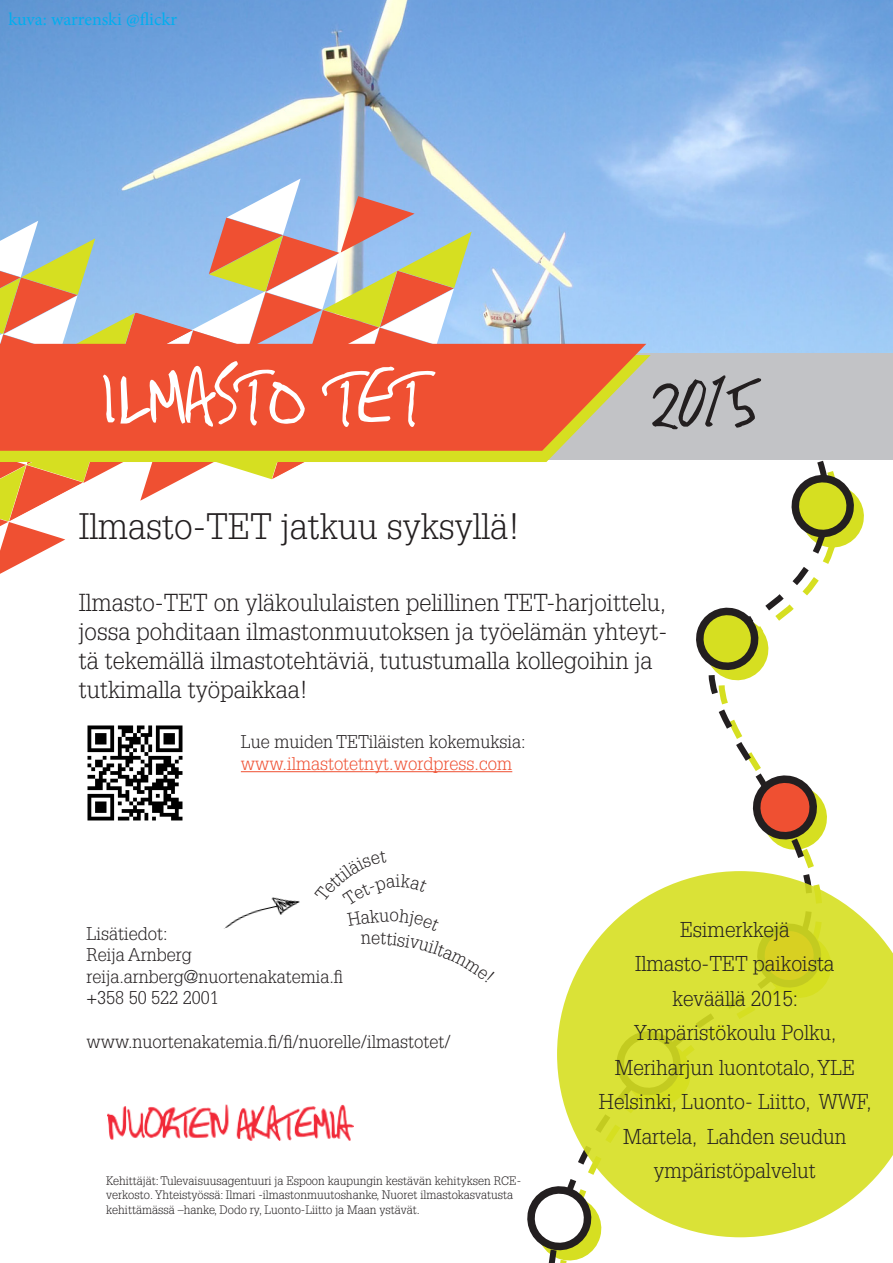
<style>
.page{position:relative;width:893px;height:1263px;background:#fff}
.page>*{position:absolute;margin:0;border:0;box-sizing:border-box;transform-origin:0 0}
.t1{font:72px "John Lennon Nak";color:#fff}
.t2{font:72px "John Lennon Nak";color:#231f20}
.t3{font:300 36px "Glypha LT Std";color:#231f20}
.t4{font:300 24px/28.8px "Glypha LT Std";color:#231f20}
.t5{font:300 21px/34.5px "Glypha LT Std";color:#231f20;text-align:center}
.t6{font:300 18px "Glypha LT Std";color:#231f20}
.t7{font:300 18px "Glypha LT Std";color:#ef5032}
.t8{font:18px "Minion Pro";color:#00aeef}
.t9{font:300 12px/14.4px "Glypha LT Std";color:#231f20}
</style>
<div class="page">
<img style="left:0;top:0;width:893px;height:353px">
<svg style="left:696px;top:460px;width:168px;height:225px"></svg>
<svg style="left:752px;top:767px;width:75px;height:87px"></svg>
<svg style="left:527px;top:1186px;width:73px;height:77px"></svg>
<svg style="left:0;top:179px;width:472px;height:395px"></svg>
<div style="left:497px;top:353px;width:396px;height:107px;background:#c2c3c6"></div>
<svg style="left:0;top:355px;width:651px;height:107px;fill:#d6df21"></svg>
<svg style="left:0;top:344px;width:646px;height:107px;background:#ec5838"></svg>
<img style="left:107px;top:1105px;width:246px;height:35px">
<hr style="left:241px;top:771px;width:271px;height:1px;background:#ef5032">
<img style="left:87px;top:725px;width:96px;height:96px">
<svg style="left:557px;top:871px;width:336px;height:366px;fill:#dae237"></svg>
<img style="left:224px;top:897px;width:76px;height:32px">
<p class="t8" style="left:9px;top:7px;width:170px">kuva: warrenski @flickr</p>
<p class="t1" style="left:100px;top:357px;width:323px">ILMASTO TET</p>
<p class="t3" style="left:79px;top:506px;width:443px">Ilmasto-TET jatkuu syksyllä!</p>
<p class="t2" style="left:651px;top:361px;width:109px">2015</p>
<p class="t4" style="left:79px;top:589px;width:590px">Ilmasto-TET on yläkoululaisten pelillinen TET-harjoittelu, jossa pohditaan ilmastonmuutoksen ja työelämän yhteyt&shy;tä tekemällä ilmastotehtäviä, tutustumalla kollegoihin ja tutkimalla työpaikkaa!</p>
<p class="t6" style="left:241px;top:732px;width:286px">Lue muiden TETiläisten kokemuksia:</p>
<p class="t7" style="left:241px;top:753px;width:273px">www.ilmastotetnyt.wordpress.com</p>
<p class="t6" style="left:86px;top:923px;width:83px">Lisätiedot:</p>
<p class="t6" style="left:86px;top:945px;width:107px">Reija Arnberg</p>
<p class="t6" style="left:86px;top:966px;width:258px">reija.arnberg@nuortenakatemia.fi</p>
<p class="t6" style="left:86px;top:988px;width:134px">+358 50 522 2001</p>
<p class="t6" style="left:86px;top:1031px;width:366px">www.nuortenakatemia.fi/fi/nuorelle/ilmastotet/</p>
<p class="t9" style="left:106px;top:1173px;width:416px">Kehittäjät: Tulevaisuusagentuuri ja Espoon kaupungin kestävän kehityksen RCE&shy;verkosto. Yhteistyössä: Ilmari -ilmastonmuutoshanke, Nuoret ilmastokasvatusta kehittämässä –hanke, Dodo ry, Luonto-Liitto ja Maan ystävät.</p>
<p class="t5" style="left:680px;top:912px;width:111px">Esimerkkejä</p>
<p class="t5" style="left:635px;top:947px;width:201px">Ilmasto-TET paikoista</p>
<p class="t5" style="left:673px;top:981px;width:127px">keväällä 2015:</p>
<p class="t5" style="left:634px;top:1016px;width:204px">Ympäristökoulu Polku,</p>
<p class="t5" style="left:615px;top:1050px;width:242px">Meriharjun luontotalo, YLE</p>
<p class="t5" style="left:599px;top:1085px;width:274px">Helsinki, Luonto- Liitto, WWF,<br>Martela, Lahden seudun</p>
<p class="t5" style="left:654px;top:1154px;width:163px">ympäristöpalvelut</p>
</div>
